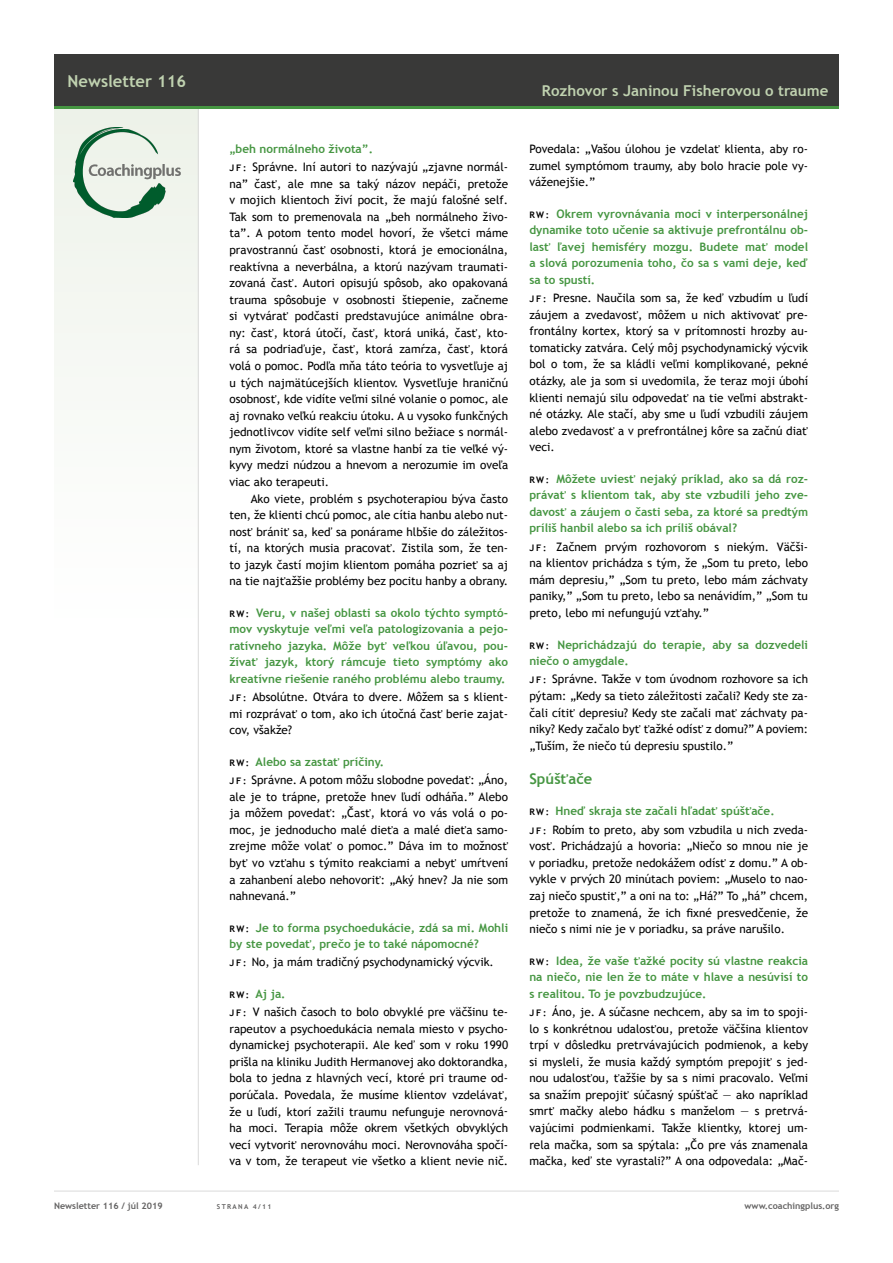
<style>
.page{position:relative;width:893px;height:1263px;background:#fff}
.page>*{position:absolute;margin:0;border:0;box-sizing:border-box;transform-origin:0 0}
.t1{font:700 16.5px "Trebuchet MS";color:#c0d2b0}
.t2{font:700 15px "Trebuchet MS";color:#c0d2b0}
.t3{font:700 14.7px "Trebuchet MS";color:#469642}
.t4{font:11.7px/16.5px "Trebuchet MS";color:#000;text-align:justify}
.t5{font:700 11.7px/16.5px "Trebuchet MS";color:#469642;text-align:justify}
.t6{font:700 9px "Trebuchet MS";color:#646363}
.t7{font:700 6.75px "Trebuchet MS";letter-spacing:.2em;color:#646363}
.s1{font-weight:700;color:#469642}
.s2{font-weight:700;font-size:9px}
.s3{font-size:9px;color:#000}
</style>
<div class="page">
<div style="left:54px;top:106px;width:145px;height:525px;background:#f7f9f6"></div>
<hr style="left:54px;top:1191px;width:785px;height:1px;background:#dadada">
<hr style="left:198px;top:108px;width:1px;height:1057px;background:#dadada">
<div style="left:54px;top:54px;width:785px;height:53px;background:#393938"></div>
<hr style="left:54px;top:106px;width:785px;height:3px;background:#469642">
<img style="left:74px;top:127px;width:106px;height:91px">
<h1 class="t1" style="left:68px;top:70px;width:120px">Newsletter 116</h1>
<p class="t4" style="left:229px;top:140px;width:280px;line-height:18.3px"><span class="s1">„beh normálneho života”.<br></span><span class="s2">J F :</span> Správne. Iní autori to nazývajú „zjavne normál-</p>
<p class="t4" style="left:229px;top:176px;width:280px">na” časť, ale mne sa taký názov nepáči, pretože v mojich klientoch živí pocit, že majú falošné self.<br>Tak som to premenovala na „beh normálneho živo&shy;ta”. A potom tento model hovorí, že všetci máme pravostrannú časť osobnosti, ktorá je emocionálna, reaktívna a neverbálna, a ktorú nazývam traumati&shy;zovaná časť. Autori opisujú spôsob, ako opakovaná trauma spôsobuje v osobnosti štiepenie, začneme si vytvárať podčasti predstavujúce animálne obra&shy;ny: časť, ktorá útočí, časť, ktorá uniká, časť, kto&shy;rá sa podriaďuje, časť, ktorá zamŕza, časť, ktorá volá o pomoc. Podľa mňa táto teória to vysvetľuje aj u tých najmätúcejších klientov. Vysvetľuje hraničnú osobnosť, kde vidíte veľmi silné volanie o pomoc, ale aj rovnako veľkú reakciu útoku. A u vysoko funkčných jednotlivcov vidíte self veľmi silno bežiace s normál&shy;nym životom, ktoré sa vlastne hanbí za tie veľké vý&shy;kyvy medzi núdzou a hnevom a nerozumie im oveľa viac ako terapeuti.</p>
<p class="t4" style="left:229px;top:490px;width:280px;text-indent:21px">Ako viete, problém s psychoterapiou býva často ten, že klienti chcú pomoc, ale cítia hanbu alebo nut&shy;nosť brániť sa, keď sa ponárame hlbšie do záležitos&shy;tí, na ktorých musia pracovať. Zistila som, že ten&shy;to jazyk častí mojim klientom pomáha pozrieť sa aj na tie najťažšie problémy bez pocitu hanby a obrany.</p>
<p class="t5" style="left:229px;top:604px;width:280px"><span class="s3">R W :</span> Veru, v našej oblasti sa okolo týchto symptó&shy;mov vyskytuje veľmi veľa patologizovania a pejo&shy;ratívneho jazyka. Môže byť veľkou úľavou, pou&shy;žívať jazyk, ktorý rámcuje tieto symptómy ako kreatívne riešenie raného problému alebo traumy.</p>
<p class="t4" style="left:229px;top:689px;width:280px"><span class="s2">J F :</span> Absolútne. Otvára to dvere. Môžem sa s klient&shy;mi rozprávať o tom, ako ich útočná časť berie zajat&shy;cov, všakže?</p>
<p class="t4" style="left:229px;top:753px;width:280px;line-height:18.3px"><span class="s2">R W :</span> <span class="s1">Alebo sa zastať príčiny.<br></span><span class="s2">J F :</span> Správne. A potom môžu slobodne povedať: „Áno,</p>
<p class="t4" style="left:229px;top:788px;width:280px">ale je to trápne, pretože hnev ľudí odháňa.” Alebo ja môžem povedať: „Časť, ktorá vo vás volá o po&shy;moc, je jednoducho malé dieťa a malé dieťa samo&shy;zrejme môže volať o pomoc.” Dáva im to možnosť byť vo vzťahu s týmito reakciami a nebyť umŕtvení a zahanbení alebo nehovoriť: „Aký hnev? Ja nie som nahnevaná.”</p>
<p class="t5" style="left:229px;top:919px;width:280px"><span class="s3">R W :</span> Je to forma psychoedukácie, zdá sa mi. Mohli by ste povedať, prečo je to také nápomocné?</p>
<p class="t4" style="left:229px;top:954px;width:266px"><span class="s2">J F :</span> No, ja mám tradičný psychodynamický výcvik.</p>
<p class="t4" style="left:229px;top:985px;width:280px;line-height:18.3px"><span class="s2">R W :</span> <span class="s1">Aj ja.<br></span><span class="s2">J F :</span> V našich časoch to bolo obvyklé pre väčšinu te-</p>
<p class="t4" style="left:229px;top:1020px;width:280px">rapeutov a psychoedukácia nemala miesto v psycho&shy;dynamickej psychoterapii. Ale keď som v roku 1990 prišla na kliniku Judith Hermanovej ako doktorandka, bola to jedna z hlavných vecí, ktoré pri traume od&shy;porúčala. Povedala, že musíme klientov vzdelávať, že u ľudí, ktorí zažili traumu nefunguje nerovnová&shy;ha moci. Terapia môže okrem všetkých obvyklých vecí vytvoriť nerovnováhu moci. Nerovnováha spočí&shy;va v tom, že terapeut vie všetko a klient nevie nič.</p>
<p class="t2" style="left:542px;top:81px;width:288px">Rozhovor s Janinou Fisherovou o traume</p>
<p class="t4" style="left:529px;top:141px;width:280px">Povedala: „Vašou úlohou je vzdelať klienta, aby ro&shy;zumel symptómom traumy, aby bolo hracie pole vy&shy;váženejšie.”</p>
<p class="t5" style="left:529px;top:205px;width:280px"><span class="s3">R W :</span> Okrem vyrovnávania moci v interpersonálnej dynamike toto učenie sa aktivuje prefrontálnu ob&shy;lasť ľavej hemisféry mozgu. Budete mať model a slová porozumenia toho, čo sa s vami deje, keď sa to spustí.</p>
<p class="t4" style="left:529px;top:290px;width:280px"><span class="s2">J F :</span> Presne. Naučila som sa, že keď vzbudím u ľudí záujem a zvedavosť, môžem u nich aktivovať pre&shy;frontálny kortex, ktorý sa v prítomnosti hrozby au&shy;tomaticky zatvára. Celý môj psychodynamický výcvik bol o tom, že sa kládli veľmi komplikované, pekné otázky, ale ja som si uvedomila, že teraz moji úbohí klienti nemajú silu odpovedať na tie veľmi abstrakt&shy;né otázky. Ale stačí, aby sme u ľudí vzbudili záujem alebo zvedavosť a v prefrontálnej kôre sa začnú diať veci.</p>
<p class="t5" style="left:529px;top:470px;width:280px"><span class="s3">R W :</span> Môžete uviesť nejaký príklad, ako sa dá roz&shy;právať s klientom tak, aby ste vzbudili jeho zve&shy;davosť a záujem o časti seba, za ktoré sa predtým príliš hanbil alebo sa ich príliš obával?</p>
<p class="t4" style="left:529px;top:538px;width:280px"><span class="s2">J F :</span> Začnem prvým rozhovorom s niekým. Väčši&shy;na klientov prichádza s tým, že „Som tu preto, lebo mám depresiu,” „Som tu preto, lebo mám záchvaty paniky,” „Som tu preto, lebo sa nenávidím,” „Som tu preto, lebo mi nefungujú vzťahy.”</p>
<p class="t5" style="left:529px;top:636px;width:280px"><span class="s3">R W :</span> Neprichádzajú do terapie, aby sa dozvedeli niečo o amygdale.</p>
<p class="t4" style="left:529px;top:671px;width:280px"><span class="s2">J F :</span> Správne. Takže v tom úvodnom rozhovore sa ich pýtam: „Kedy sa tieto záležitosti začali? Kedy ste za&shy;čali cítiť depresiu? Kedy ste začali mať záchvaty pa&shy;niky? Kedy začalo byť ťažké odísť z domu?” A poviem: „Tuším, že niečo tú depresiu spustilo.”</p>
<p class="t3" style="left:529px;top:769px;width:64px">Spúšťače</p>
<p class="t4" style="left:529px;top:802px;width:280px;line-height:18.3px"><span class="s2">R W :</span> <span class="s1">Hneď skraja ste začali hľadať spúšťače.<br></span><span class="s2">J F :</span> Robím to preto, aby som vzbudila u nich zveda-</p>
<p class="t4" style="left:529px;top:838px;width:280px">vosť. Prichádzajú a hovoria: „Niečo so mnou nie je v poriadku, pretože nedokážem odísť z domu.” A ob&shy;vykle v prvých 20 minútach poviem: „Muselo to nao&shy;zaj niečo spustiť,” a oni na to: „Há?” To „há” chcem, pretože to znamená, že ich fixné presvedčenie, že niečo s nimi nie je v poriadku, sa práve narušilo.</p>
<p class="t5" style="left:529px;top:952px;width:280px"><span class="s3">R W :</span> Idea, že vaše ťažké pocity sú vlastne reakcia na niečo, nie len že to máte v hlave a nesúvisí to s realitou. To je povzbudzujúce.</p>
<p class="t4" style="left:529px;top:1004px;width:280px"><span class="s2">J F :</span> Áno, je. A súčasne nechcem, aby sa im to spoji&shy;lo s konkrétnou udalosťou, pretože väčšina klientov trpí v dôsledku pretrvávajúcich podmienok, a keby si mysleli, že musia každý symptóm prepojiť s jed&shy;nou udalosťou, ťažšie by sa s nimi pracovalo. Veľmi sa snažím prepojiť súčasný spúšťač — ako napríklad smrť mačky alebo hádku s manželom — s pretrvá&shy;vajúcimi podmienkami. Takže klientky, ktorej um&shy;rela mačka, som sa spýtala: „Čo pre vás znamenala mačka, keď ste vyrastali?” A ona odpovedala: „Mač-</p>
<p class="t6" style="left:54px;top:1200px;width:110px">Newsletter 116 / júl 2019</p>
<p class="t7" style="left:217px;top:1202px;width:56px">STRANA 4/11</p>
<p class="t6" style="left:745px;top:1200px;width:96px">www.coachingplus.org</p>
</div>
